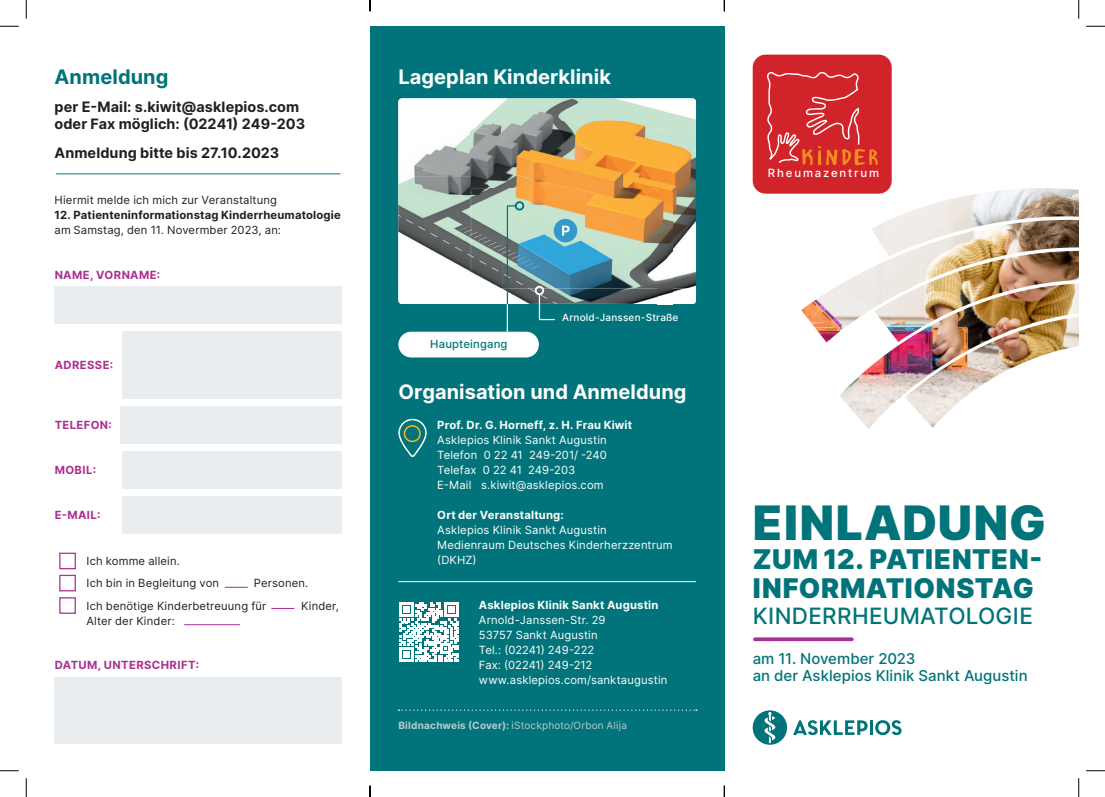
<style>
.page{position:relative;width:1105px;height:797px;background:#fff}
.page>*{position:absolute;margin:0;border:0;box-sizing:border-box;transform-origin:0 0}
.t1{font:900 47.5px "Inter";letter-spacing:.025em;color:#00747a}
.t2{font:900 27.12px/28.4px "Inter";letter-spacing:.015em;color:#00747a}
.t3{font:500 22.5px "Inter";letter-spacing:.015em;color:#00747a}
.Kapitelhead_INTER_16_Bd_W{font:700 20px "Inter";letter-spacing:.005em;color:#fff}
.Kapitelhead_INTER_16_Bd{font:700 20px "Inter";letter-spacing:.005em;color:#00747a}
.t4{font:500 15px/17.5px "Inter";color:#00747a}
.FLYER_subline_titel_S1{font:700 14.38px/17.5px "Inter";letter-spacing:.005em;color:#231f20}
.t5{font:500 11.38px "Inter";letter-spacing:.165em;color:#fff}
.FLIESS_Inter_10_W{font:11.25px/15px "Inter";letter-spacing:.015em;color:#fff}
.FLIESS_Inter_9{font:11.25px "Inter";letter-spacing:.015em;color:#231f20}
.FLIESS_Inter_9-2{font:700 11.25px/15px "Inter";letter-spacing:.015em;color:#231f20}
.Subline_INTER_9_Bd_Versal_lila{font:700 11.25px "Inter";letter-spacing:.035em;color:#ab2e92}
.FLYER_subline_titel_S1-2{font:500 11.25px "Inter";letter-spacing:.015em;color:#00747a}
.FLIESS_Inter_10_W-2{font:10px "Inter";letter-spacing:.02em;color:#b8ccd0}
.FLYER_subline_titel_S1-3{font:500 10px "Inter";letter-spacing:.02em;color:#fff}
.s1{font-weight:400}
.s2{font-weight:700}
</style>
<div class="page">
<div style="left:753px;top:55px;width:139px;height:139px;background:#d1232a;border-radius:13px"></div>
<hr style="left:870px;top:720px;width:3px;height:15px;background:#00747a">
<svg style="left:875px;top:720px;width:26px;height:15px"></svg>
<svg style="left:793px;top:720px;width:74px;height:15px"></svg>
<div style="left:753px;top:710px;width:34px;height:34px;background:#00747a;border-radius:50%"></div>
<svg style="left:764px;top:712px;width:11px;height:31px"></svg>
<svg style="left:755px;top:637px;width:97px;height:4px"></svg>
<svg style="left:767px;top:71px;width:111px;height:95px"></svg>
<svg style="left:801px;top:188px;width:278px;height:155px"></svg>
<img style="left:874px;top:251px;width:205px;height:28px">
<svg style="left:839px;top:279px;width:240px;height:4px"></svg>
<img style="left:839px;top:283px;width:240px;height:146px">
<div style="left:370px;top:26px;width:354px;height:744px;background:#00747a"></div>
<svg style="left:398px;top:419px;width:29px;height:38px"></svg>
<img style="left:596px;top:288px;width:100px;height:16px">
<svg style="left:657px;top:304px;width:16px;height:1px"></svg>
<img style="left:398px;top:98px;width:72px;height:101px">
<img style="left:672px;top:98px;width:24px;height:190px">
<img style="left:470px;top:98px;width:202px;height:30px">
<img style="left:470px;top:128px;width:19px;height:64px">
<img style="left:650px;top:128px;width:22px;height:64px">
<img style="left:470px;top:192px;width:2px;height:7px">
<img style="left:657px;top:192px;width:15px;height:96px">
<img style="left:489px;top:122px;width:161px;height:104px">
<img style="left:472px;top:189px;width:31px;height:10px">
<img style="left:642px;top:189px;width:15px;height:99px">
<img style="left:596px;top:226px;width:46px;height:62px">
<div style="left:398px;top:332px;width:141px;height:25px;background:#fff;border-radius:13px"></div>
<svg style="left:55px;top:173px;width:286px;height:2px"></svg>
<svg style="left:399px;top:602px;width:60px;height:60px"></svg>
<hr style="left:398px;top:581px;width:298px;height:1px;background:#fff">
<hr style="left:507px;top:302px;width:1px;height:30px;background:#fff">
<svg style="left:398px;top:199px;width:198px;height:121px;background:#86a9a9"></svg>
<div style="left:55px;top:286px;width:287px;height:38px;background:#e9edf0"></div>
<hr style="left:56px;top:173px;width:284px;height:1px;background:#00747a">
<div style="left:123px;top:331px;width:219px;height:67px;background:#e9edf0"></div>
<div style="left:120px;top:406px;width:222px;height:38px;background:#e9edf0"></div>
<div style="left:123px;top:451px;width:219px;height:38px;background:#e9edf0"></div>
<div style="left:123px;top:496px;width:219px;height:38px;background:#e9edf0"></div>
<div style="left:55px;top:677px;width:287px;height:67px;background:#e9edf0"></div>
<div style="left:59px;top:552px;width:17px;height:17px;border:1px solid #ab2e92"></div>
<div style="left:59px;top:575px;width:17px;height:16px;border:1px solid #ab2e92"></div>
<div style="left:59px;top:597px;width:17px;height:17px;border:1px solid #ab2e92"></div>
<svg style="left:225px;top:587px;width:23px;height:1px"></svg>
<svg style="left:271px;top:608px;width:23px;height:1px"></svg>
<hr style="left:184px;top:624px;width:56px;height:1px;background:#ab2e92">
<svg style="left:398px;top:709px;width:299px;height:1px"></svg>
<svg style="left:0;top:25px;width:19px;height:2px"></svg>
<svg style="left:1086px;top:25px;width:19px;height:2px"></svg>
<svg style="left:0;top:770px;width:19px;height:1px"></svg>
<svg style="left:1086px;top:770px;width:19px;height:1px"></svg>
<svg style="left:25px;top:0;width:2px;height:19px"></svg>
<svg style="left:25px;top:778px;width:2px;height:19px"></svg>
<svg style="left:1078px;top:0;width:1px;height:19px"></svg>
<svg style="left:1078px;top:778px;width:1px;height:19px"></svg>
<svg style="left:369px;top:0;width:2px;height:11px"></svg>
<svg style="left:369px;top:785px;width:2px;height:12px"></svg>
<svg style="left:724px;top:785px;width:1px;height:12px"></svg>
<p class="Kapitelhead_INTER_16_Bd" style="left:55px;top:62px;width:115px">Anmeldung</p>
<p class="FLYER_subline_titel_S1" style="left:55px;top:97px;width:252px">per E-Mail: s.kiwit@asklepios.com oder Fax möglich: (02241) 249-203</p>
<p class="FLYER_subline_titel_S1" style="left:55px;top:143px;width:226px">Anmeldung bitte bis 27.10.2023</p>
<p class="FLIESS_Inter_9" style="left:55px;top:191px;width:224px">Hiermit melde ich mich zur Veranstaltung</p>
<p class="FLIESS_Inter_9-2" style="left:55px;top:207px;width:288px">12. Patienteninformationstag Kinderrheumatologie <span class="s1">am Samstag, den 11. Novermber 2023, an:</span></p>
<p class="Subline_INTER_9_Bd_Versal_lila" style="left:55px;top:266px;width:107px">NAME, VORNAME:</p>
<p class="Subline_INTER_9_Bd_Versal_lila" style="left:55px;top:356px;width:60px">ADRESSE:</p>
<p class="Subline_INTER_9_Bd_Versal_lila" style="left:55px;top:416px;width:59px">TELEFON:</p>
<p class="Subline_INTER_9_Bd_Versal_lila" style="left:55px;top:461px;width:43px">MOBIL:</p>
<p class="Subline_INTER_9_Bd_Versal_lila" style="left:55px;top:506px;width:47px">E-MAIL:</p>
<p class="FLIESS_Inter_9" style="left:86px;top:553px;width:95px">Ich komme allein.</p>
<p class="FLIESS_Inter_9" style="left:86px;top:575px;width:134px">Ich bin in Begleitung von</p>
<p class="FLIESS_Inter_9" style="left:254px;top:575px;width:56px">Personen.</p>
<p class="FLIESS_Inter_9" style="left:86px;top:597px;width:181px">Ich benötige Kinderbetreuung für</p>
<p class="FLIESS_Inter_9" style="left:301px;top:597px;width:39px">Kinder,</p>
<p class="FLIESS_Inter_9" style="left:86px;top:612px;width:90px">Alter der Kinder:</p>
<p class="Subline_INTER_9_Bd_Versal_lila" style="left:55px;top:656px;width:146px">DATUM, UNTERSCHRIFT:</p>
<p class="Kapitelhead_INTER_16_Bd_W" style="left:398px;top:62px;width:214px">Lageplan Kinderklinik</p>
<p class="FLYER_subline_titel_S1-2" style="left:430px;top:335px;width:79px">Haupteingang</p>
<p class="FLYER_subline_titel_S1-3" style="left:562px;top:310px;width:118px">Arnold-Janssen-Straße</p>
<p class="Kapitelhead_INTER_16_Bd_W" style="left:398px;top:377px;width:290px">Organisation und Anmeldung</p>
<p class="FLIESS_Inter_10_W" style="left:437px;top:417px;width:196px"><span class="s2">Prof. Dr. G. Horneff, z. H. Frau Kiwit<br></span>Asklepios Klinik Sankt Augustin<br>Telefon 0 22 41 249-201/ -240<br>Telefax 0 22 41 249-203<br>E-Mail s.kiwit@asklepios.com</p>
<p class="FLIESS_Inter_10_W" style="left:437px;top:507px;width:237px"><span class="s2">Ort der Veranstaltung:<br></span>Asklepios Klinik Sankt Augustin<br>Medienraum Deutsches Kinderherzzentrum (DKHZ)</p>
<p class="FLIESS_Inter_10_W" style="left:479px;top:597px;width:190px"><span class="s2">Asklepios Klinik Sankt Augustin<br></span>Arnold-Janssen-Str. 29<br>53757 Sankt Augustin<br>Tel.: (02241) 249-222<br>Fax: (02241) 249-212 www.asklepios.com/sanktaugustin</p>
<p class="FLIESS_Inter_10_W-2" style="left:398px;top:718px;width:230px"><span class="s2">Bildnachweis (Cover):</span> iStockphoto/Orbon Alija</p>
<p class="t5" style="left:768px;top:164px;width:113px">Rheumazentrum</p>
<h1 class="t1" style="left:753px;top:486px;width:295px">EINLADUNG</h1>
<h2 class="t2" style="left:753px;top:544px;width:291px">ZUM 12. PATIENTEN-<br>INFORMATIONSTAG</h2>
<h3 class="t3" style="left:753px;top:599px;width:282px">KINDERRHEUMATOLOGIE</h3>
<h3 class="t4" style="left:753px;top:649px;width:276px">am 11. November 2023<br>an der Asklepios Klinik Sankt Augustin</h3>
</div>
